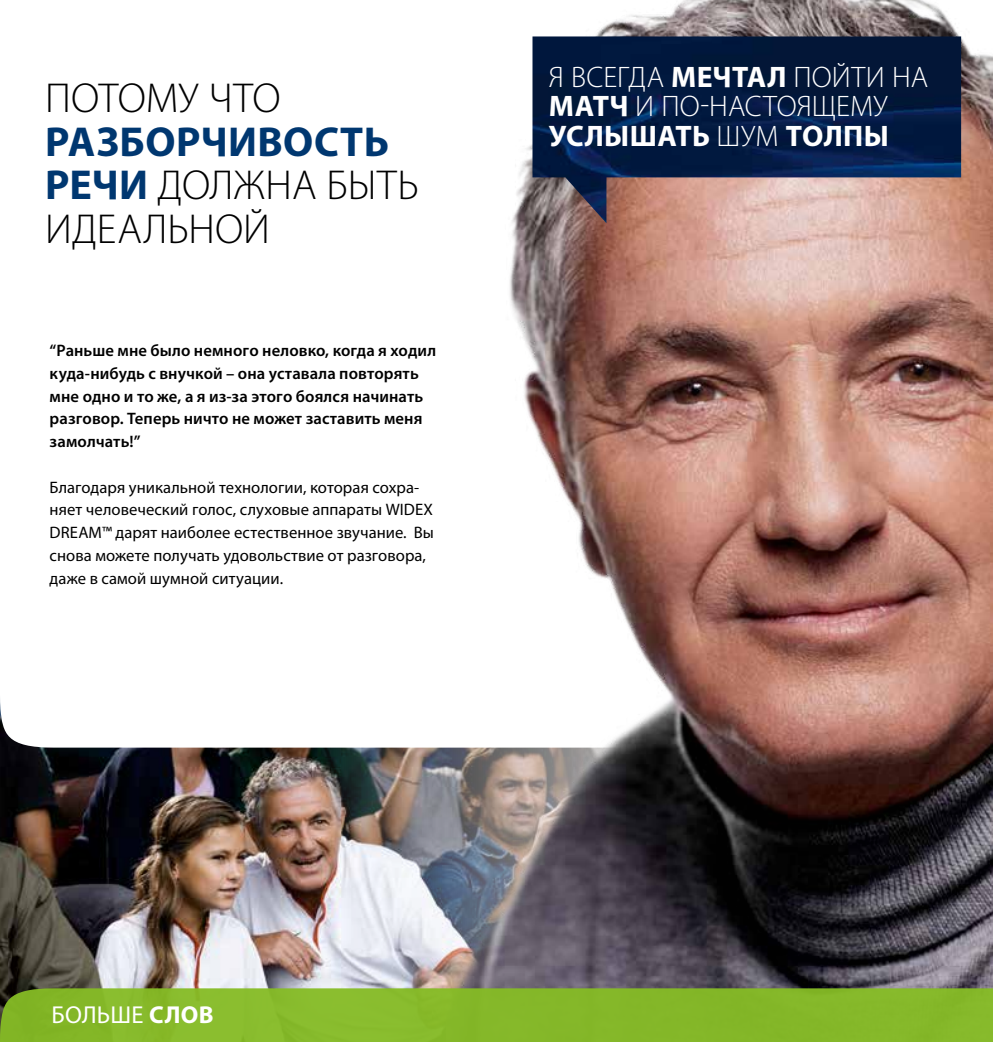
<style>
.page{position:relative;width:993px;height:1042px;background:#fff}
.page>*{position:absolute;margin:0;border:0;box-sizing:border-box;transform-origin:0 0}
.t1{font:300 42px/43.8px "Myriad Pro";color:#000}
.t2{font:700 42px "Myriad Pro";letter-spacing:.01em;color:#003770}
.t3{font:300 29.75px/29.8px "Myriad Pro";letter-spacing:.005em;color:#fff}
.t4{font:700 29.75px "Myriad Pro";letter-spacing:.01em;color:#fff}
.t5{font:24.5px "Myriad Pro";color:#fff}
.t6{font:700 24.5px "Myriad Pro";color:#fff}
.t7{font:16.62px/22.8px "Myriad Pro";letter-spacing:.005em;color:#000}
.t8{font:600 16.62px/22.8px "Myriad Pro";letter-spacing:.005em;color:#000}
.s1{font-weight:700;color:#003770}
.s2{font-weight:700}
.s3{font-weight:300}
</style>
<div class="page">
<img style="left:0;top:700px;width:446px;height:288px">
<img style="left:446px;top:0;width:546px;height:988px">
<img style="left:532px;top:36px;width:428px;height:187px">
<div style="left:0;top:988px;width:992px;height:54px;background:#85b829"></div>
<h1 class="t1" style="left:45px;top:75px;width:237px">потому что</h1>
<h1 class="t2" style="left:45px;top:114px;width:240px">разборчивос</h1>
<h1 class="t1" style="left:45px;top:119px;width:375px;text-indent:295px"><span class="s1">ть речи</span> должна быть идеальной</h1>
<p class="t8" style="left:50px;top:339px;width:388px">“Раньше мне было немного неловко, когда я ходил куда-нибудь с внучкой – она уставала повторять мне одно и то же, а я из-за этого боялся начинать разговор. Теперь ничто не может заставить меня замолчать!”</p>
<p class="t7" style="left:50px;top:475px;width:385px">Благодаря уникальной технологии, которая сохра&shy;няет человеческий голос, слуховые аппараты WIDEX DREAM™ дарят наиболее естественное звучание. Вы снова можете получать удовольствие от разговора, даже в самой шумной ситуации.</p>
<h2 class="t3" style="left:548px;top:62px;width:381px">я всегда <span class="s2">мечтал</span> пойти на <span class="s2">матч</span> и по-настоящему<br><span class="s2">усл</span></h2>
<h2 class="t4" style="left:604px;top:117px;width:286px">ышать <span class="s3">шум</span> тол пы</h2>
<h3 class="t5" style="left:51px;top:1000px;width:16px">больше</h3>
<h3 class="t6" style="left:149px;top:999px;width:17px">слов</h3>
</div>
